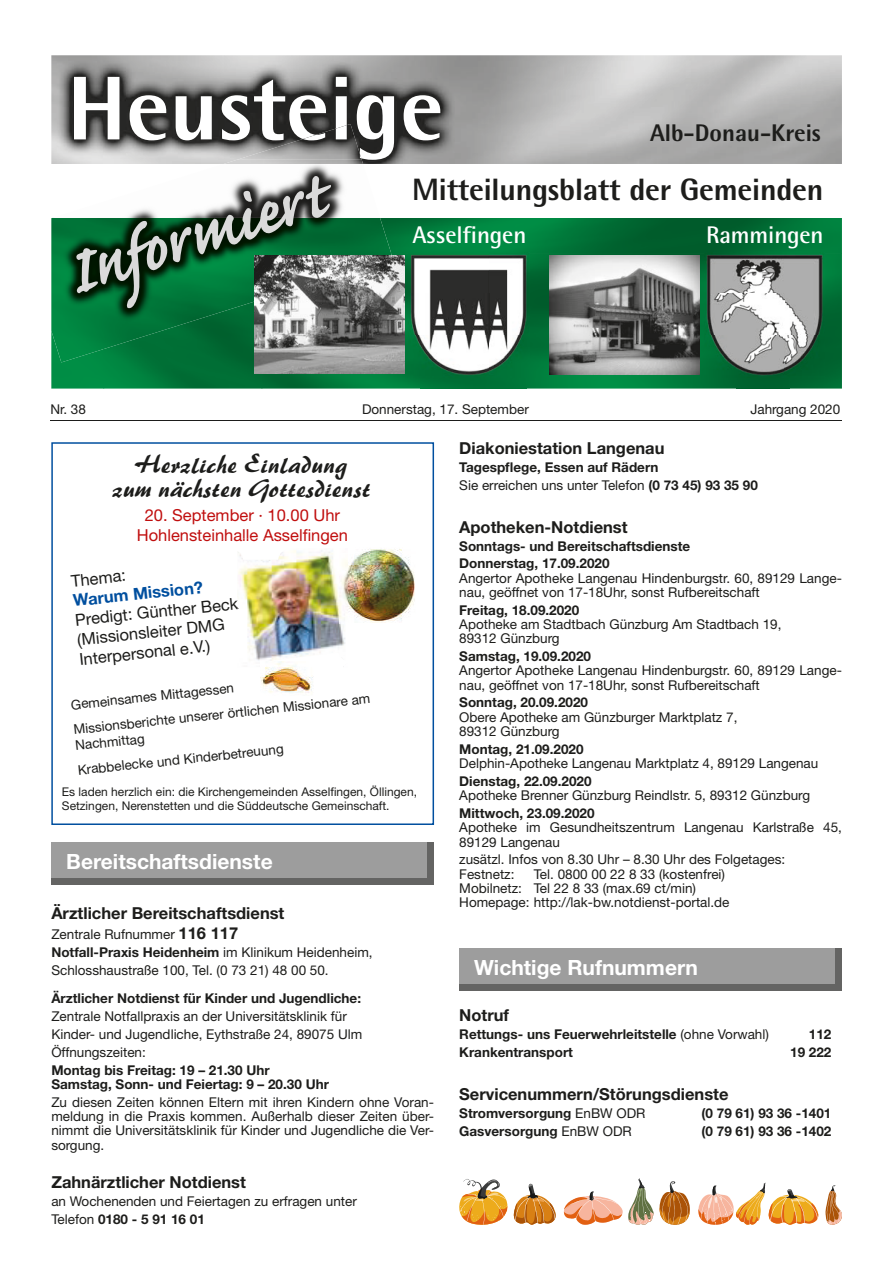
<style>
.page{position:relative;width:893px;height:1263px;background:#fff}
.page>*{position:absolute;margin:0;border:0;box-sizing:border-box;transform-origin:0 0}
.t1{font:800 90.6px "AT Rotis Semi Sans";color:#fff}
.t2{font:700 83.85px "Caflisch Script";color:#dadada;scale:.92 1}
.t3{font:800 30.9px "AT Rotis Semi Sans";letter-spacing:-.01em;color:#1d1d1b}
.t4{font:25.5px/24px "Brush 445 BT";color:#1d1d1b;text-align:center}
.t5{font:700 24.15px "AT Rotis Semi Sans";letter-spacing:-.005em;color:#fff}
.t6{font:800 24.15px "AT Rotis Semi Sans";color:#1d1d1b}
.t7{font:700 21px "Helvetica Neue";color:#fff}
.t8{font:700 16.5px "Helvetica Neue LT Pro";color:#1d1d1b}
.t9{font:16.5px/19.8px "Helvetica Neue";color:#1d1d1b}
.t10{font:16.5px "Helvetica Neue";color:#c00e0e}
.t11{font:700 16.5px "Helvetica Neue";color:#004f9f}
.t12{font:13.5px/14.2px "Helvetica Neue LT Pro";color:#1d1d1b}
.t13{font:700 13.5px/17.9px "Helvetica Neue LT Pro";color:#1d1d1b}
.t14{font:13.5px/24.8px "Helvetica Neue";color:#1d1d1b}
.t15{font:12px/14.4px "Helvetica Neue";color:#1d1d1b}
.s1{font-weight:400}
.s2{font-weight:700;font-size:16.5px}
.s3{font-weight:700}
</style>
<div class="page">
<img style="left:51px;top:55px;width:791px;height:109px">
<img style="left:51px;top:362px;width:52px;height:26px">
<img style="left:393px;top:218px;width:449px;height:35px">
<img style="left:262px;top:253px;width:158px;height:135px">
<img style="left:526px;top:253px;width:210px;height:135px">
<img style="left:790px;top:253px;width:52px;height:135px">
<img style="left:103px;top:362px;width:159px;height:26px">
<img style="left:420px;top:378px;width:106px;height:10px">
<img style="left:736px;top:378px;width:54px;height:10px">
<img style="left:224px;top:160px;width:139px;height:4px">
<img style="left:51px;top:218px;width:342px;height:144px">
<img style="left:127px;top:164px;width:217px;height:54px">
<img style="left:237px;top:124px;width:125px;height:36px">
<img style="left:704px;top:252px;width:121px;height:126px">
<img style="left:409px;top:252px;width:121px;height:126px">
<img style="left:549px;top:255px;width:151px;height:120px">
<img style="left:254px;top:255px;width:151px;height:118px">
<hr style="left:50px;top:421px;width:791px;height:1px;background:#1d1d1b">
<svg style="left:51px;top:442px;width:383px;height:383px"></svg>
<img style="left:347px;top:547px;width:68px;height:76px">
<img style="left:237px;top:559px;width:111px;height:108px">
<svg style="left:76px;top:597px;width:163px;height:32px"></svg>
<img style="left:340px;top:548px;width:8px;height:75px">
<svg style="left:138px;top:529px;width:209px;height:30px"></svg>
<svg style="left:261px;top:652px;width:93px;height:30px"></svg>
<img style="left:260px;top:662px;width:53px;height:33px">
<div style="left:51px;top:842px;width:383px;height:43px;background:#9d9d9d"></div>
<div style="left:51px;top:879px;width:383px;height:6px;background:#646463"></div>
<div style="left:428px;top:842px;width:6px;height:43px;background:#646463"></div>
<div style="left:459px;top:948px;width:383px;height:42px;background:#9d9d9d"></div>
<div style="left:459px;top:984px;width:383px;height:6px;background:#646463"></div>
<div style="left:836px;top:948px;width:6px;height:42px;background:#646463"></div>
<svg style="left:514px;top:1184px;width:42px;height:41px"></svg>
<svg style="left:825px;top:1185px;width:17px;height:40px"></svg>
<svg style="left:698px;top:1183px;width:120px;height:42px"></svg>
<svg style="left:459px;top:1179px;width:48px;height:46px"></svg>
<svg style="left:564px;top:1178px;width:126px;height:47px"></svg>
<h1 class="t1" style="left:67px;top:51px;width:378px">Heusteige</h1>
<h2 class="t2" style="left:56px;top:235px;width:293px;rotate:-18deg">Informiert</h2>
<h3 class="t6" style="left:650px;top:117px;width:172px">Alb-Donau-Kreis</h3>
<h3 class="t3" style="left:412px;top:170px;width:413px">Mitteilungsblatt der Gemeinden</h3>
<h3 class="t5" style="left:412px;top:220px;width:115px">Asselfingen</h3>
<h3 class="t5" style="left:706px;top:220px;width:119px">Rammingen</h3>
<p class="t12" style="left:50px;top:402px;width:37px">Nr. 38</p>
<p class="t12" style="left:362px;top:401px;width:168px">Donnerstag, 17. September</p>
<p class="t12" style="left:750px;top:402px;width:91px">Jahrgang 2020</p>
<h3 class="t4" style="left:113px;top:452px;width:260px">Herzliche Einladung<br>zum nächsten Gottesdienst</h3>
<p class="t10" style="left:145px;top:505px;width:197px">20. September · 10.00 Uhr</p>
<p class="t8" style="left:459px;top:438px;width:207px">Diakoniestation Langenau</p>
<p class="t13" style="left:459px;top:458px;width:300px">Tagespflege, Essen auf Rädern<br><span class="s1">Sie erreichen uns unter Telefon</span> (0 73 45) 93 35 90</p>
<p class="t8" style="left:459px;top:516px;width:170px">Apotheken-Notdienst</p>
<p class="t13" style="left:459px;top:536px;width:233px">Sonntags- und Bereitschaftsdienste<br>Donnerstag, 17.09.2020</p>
<p class="t12" style="left:459px;top:570px;width:384px">Angertor Apotheke Langenau Hindenburgstr. 60, 89129 Lange&shy;nau, geöffnet von 17-18Uhr, sonst Rufbereitschaft</p>
<p class="t13" style="left:459px;top:601px;width:122px">Freitag, 18.09.2020</p>
<p class="t12" style="left:459px;top:617px;width:324px">Apotheke am Stadtbach Günzburg Am Stadtbach 19,<br>89312 Günzburg</p>
<p class="t13" style="left:459px;top:647px;width:133px">Samstag, 19.09.2020</p>
<p class="t12" style="left:459px;top:663px;width:384px">Angertor Apotheke Langenau Hindenburgstr. 60, 89129 Lange&shy;nau, geöffnet von 17-18Uhr, sonst Rufbereitschaft</p>
<p class="t13" style="left:459px;top:693px;width:130px">Sonntag, 20.09.2020</p>
<p class="t12" style="left:459px;top:709px;width:280px">Obere Apotheke am Günzburger Marktplatz 7,<br>89312 Günzburg</p>
<p class="t13" style="left:459px;top:740px;width:126px">Montag, 21.09.2020</p>
<p class="t12" style="left:459px;top:756px;width:361px">Delphin-Apotheke Langenau Marktplatz 4, 89129 Langenau</p>
<p class="t13" style="left:459px;top:772px;width:134px">Dienstag, 22.09.2020</p>
<p class="t12" style="left:459px;top:788px;width:352px">Apotheke Brenner Günzburg Reindlstr. 5, 89312 Günzburg</p>
<p class="t13" style="left:459px;top:804px;width:137px">Mittwoch, 23.09.2020</p>
<p class="t12" style="left:459px;top:820px;width:384px">Apotheke im Gesundheitszentrum Langenau Karlstraße 45,<br>89129 Langenau</p>
<p class="t12" style="left:459px;top:852px;width:328px">zusätzl. Infos von 8.30 Uhr – 8.30 Uhr des Folgetages:<br>Festnetz:</p>
<p class="t10" style="left:137px;top:525px;width:213px">Hohlensteinhalle Asselfingen</p>
<p class="t9" style="left:70px;top:570px;width:57px;rotate:-6deg">Thema:</p>
<p class="t11" style="left:72px;top:590px;width:132px;rotate:-6deg">Warum Mission?</p>
<p class="t9" style="left:74px;top:610px;width:165px;rotate:-6deg">Predigt: Günther Beck (Missionsleiter DMG<br>Interpersonal e.V.)</p>
<p class="t14" style="left:70px;top:692px;width:300px;rotate:-6deg">Gemeinsames Mittagessen<br>Missionsberichte unserer örtlichen Missionare am</p>
<p class="t14" style="left:74px;top:733px;width:208px;rotate:-6deg">Nachmittag<br>Krabbelecke und Kinderbetreuung</p>
<p class="t15" style="left:62px;top:784px;width:357px">Es laden herzlich ein: die Kirchengemeinden Asselfingen, Öllingen,<br>Setzingen, Nerenstetten und die Süddeutsche Gemeinschaft.</p>
<h3 class="t7" style="left:66px;top:848px;width:208px">Bereitschaftsdienste</h3>
<p class="t8" style="left:51px;top:903px;width:235px">Ärztlicher Bereitschaftsdienst</p>
<p class="t12" style="left:51px;top:925px;width:323px;line-height:17.9px">Zentrale Rufnummer <span class="s2">116 117<br></span><span class="s3">Notfall-Praxis Heidenheim</span> im Klinikum Heidenheim,<br>Schlosshaustraße 100, Tel. (0 73 21) 48 00 50.</p>
<p class="t13" style="left:51px;top:989px;width:311px">Ärztlicher Notdienst für Kinder und Jugendliche:</p>
<p class="t12" style="left:51px;top:1007px;width:312px;line-height:17.9px">Zentrale Notfallpraxis an der Universitätsklinik für<br>Kinder- und Jugendliche, Eythstraße 24, 89075 Ulm<br>Öffnungszeiten:</p>
<p class="t13" style="left:51px;top:1062px;width:279px;line-height:14.2px">Montag bis Freitag: 19 – 21.30 Uhr<br>Samstag, Sonn- und Feiertag: 9 – 20.30 Uhr</p>
<p class="t12" style="left:51px;top:1094px;width:384px;text-align:justify">Zu diesen Zeiten können Eltern mit ihren Kindern ohne Voran&shy;meldung in die Praxis kommen. Außerhalb dieser Zeiten über&shy;nimmt die Universitätsklinik für Kinder und Jugendliche die Ver&shy;sorgung.</p>
<p class="t8" style="left:51px;top:1172px;width:196px">Zahnärztlicher Notdienst</p>
<p class="t12" style="left:51px;top:1192px;width:307px;line-height:17.9px">an Wochenenden und Feiertagen zu erfragen unter<br>Telefon <span class="s3">0180 - 5 91 16 01</span></p>
<p class="t12" style="left:459px;top:866px;width:272px;text-indent:74px">Tel. 0800 00 22 8 33 (kostenfrei)<br>Mobilnetz: Tel 22 8 33 (max.69 ct/min)<br>Homepage: http://lak-bw.notdienst-portal.de</p>
<h3 class="t7" style="left:474px;top:954px;width:225px">Wichtige Rufnummern</h3>
<p class="t8" style="left:459px;top:1005px;width:51px">Notruf</p>
<p class="t13" style="left:459px;top:1025px;width:311px">Rettungs- uns Feuerwehrleitstelle <span class="s1">(ohne Vorwahl)</span></p>
<p class="t13" style="left:809px;top:1025px;width:24px">112</p>
<p class="t13" style="left:459px;top:1043px;width:115px">Krankentransport</p>
<p class="t13" style="left:790px;top:1043px;width:43px">19 222</p>
<p class="t8" style="left:459px;top:1083px;width:271px">Servicenummern/Störungsdienste</p>
<p class="t13" style="left:459px;top:1103px;width:188px">Stromversorgung <span class="s1">EnBW ODR</span></p>
<p class="t13" style="left:702px;top:1103px;width:131px">(0 79 61) 93 36 -1401</p>
<p class="t13" style="left:459px;top:1121px;width:174px">Gasversorgung <span class="s1">EnBW ODR</span></p>
<p class="t13" style="left:702px;top:1121px;width:131px">(0 79 61) 93 36 -1402</p>
</div>
